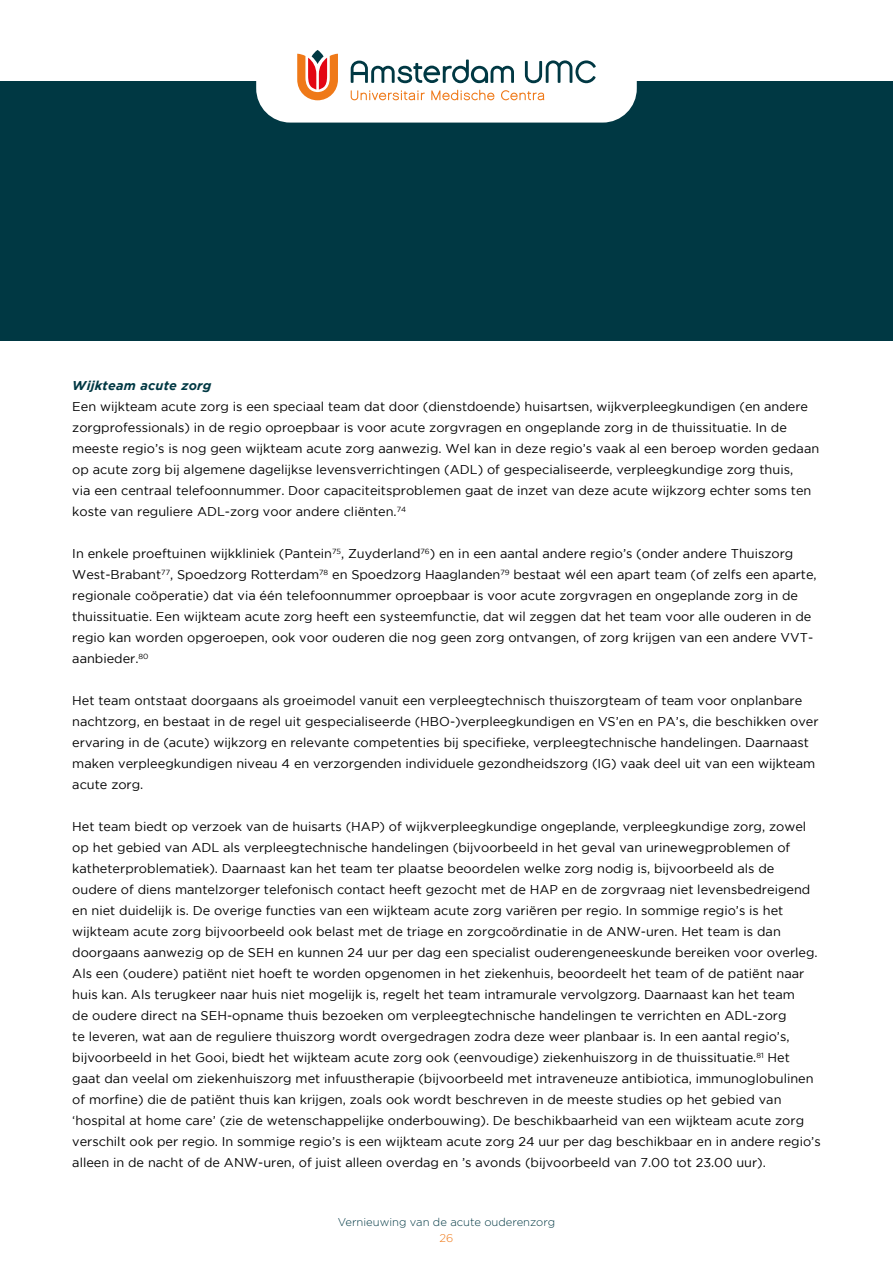
<style>
.page{position:relative;width:893px;height:1263px;background:#fff}
.page>*{position:absolute;margin:0;border:0;box-sizing:border-box;transform-origin:0 0}
.t1{font:12.75px/21px "Gotham";color:#000}
.t2{font:italic 700 12.75px "Gotham";letter-spacing:.02em;color:#003843}
.t3{font:300 11.25px "Gotham";color:#003843}
.t4{font:300 11.25px "Gotham";color:#ef7918}
</style>
<div class="page">
<div style="left:0;top:81px;width:893px;height:260px;background:#003843"></div>
<div style="left:256px;top:26px;width:381px;height:97px;background:#fff;border-radius:34px"></div>
<svg style="left:351px;top:60px;width:163px;height:23px"></svg>
<svg style="left:525px;top:60px;width:71px;height:23px"></svg>
<svg style="left:351px;top:90px;width:74px;height:10px"></svg>
<svg style="left:501px;top:90px;width:43px;height:10px"></svg>
<svg style="left:431px;top:90px;width:63px;height:10px"></svg>
<svg style="left:297px;top:54px;width:41px;height:46px"></svg>
<svg style="left:312px;top:50px;width:12px;height:14px"></svg>
<p class="t2" style="left:72px;top:378px;width:141px">Wijkteam acute zorg</p>
<p class="t1" style="left:72px;top:396px;width:748px">Een wijkteam acute zorg is een speciaal team dat door (dienstdoende) huisartsen, wijkverpleegkundigen (en andere zorgprofessionals) in de regio oproepbaar is voor acute zorgvragen en ongeplande zorg in de thuissituatie. In de meeste regio’s is nog geen wijkteam acute zorg aanwezig. Wel kan in deze regio’s vaak al een beroep worden gedaan op acute zorg bij algemene dagelijkse levensverrichtingen (ADL) of gespecialiseerde, verpleegkundige zorg thuis,<br>via een centraal telefoonnummer. Door capaciteitsproblemen gaat de inzet van deze acute wijkzorg echter soms ten koste van reguliere ADL-zorg voor andere cliënten.<sup>74</sup></p>
<p class="t1" style="left:72px;top:543px;width:746px">In enkele proeftuinen wijkkliniek (Pantein<sup>75</sup>, Zuyderland<sup>76</sup>) en in een aantal andere regio’s (onder andere Thuiszorg West-Brabant<sup>77</sup>, Spoedzorg Rotterdam<sup>78</sup> en Spoedzorg Haaglanden<sup>79</sup> bestaat wél een apart team (of zelfs een aparte, regionale coöperatie) dat via één telefoonnummer oproepbaar is voor acute zorgvragen en ongeplande zorg in de thuissituatie. Een wijkteam acute zorg heeft een systeemfunctie, dat wil zeggen dat het team voor alle ouderen in de regio kan worden opgeroepen, ook voor ouderen die nog geen zorg ontvangen, of zorg krijgen van een andere VVT&shy;aanbieder.<sup>80</sup></p>
<p class="t1" style="left:72px;top:690px;width:748px">Het team ontstaat doorgaans als groeimodel vanuit een verpleegtechnisch thuiszorgteam of team voor onplanbare nachtzorg, en bestaat in de regel uit gespecialiseerde (HBO-)verpleegkundigen en VS’en en PA’s, die beschikken over ervaring in de (acute) wijkzorg en relevante competenties bij specifieke, verpleegtechnische handelingen. Daarnaast maken verpleegkundigen niveau 4 en verzorgenden individuele gezondheidszorg (IG) vaak deel uit van een wijkteam acute zorg.</p>
<p class="t1" style="left:72px;top:816px;width:750px">Het team biedt op verzoek van de huisarts (HAP) of wijkverpleegkundige ongeplande, verpleegkundige zorg, zowel op het gebied van ADL als verpleegtechnische handelingen (bijvoorbeeld in het geval van urinewegproblemen of katheterproblematiek). Daarnaast kan het team ter plaatse beoordelen welke zorg nodig is, bijvoorbeeld als de oudere of diens mantelzorger telefonisch contact heeft gezocht met de HAP en de zorgvraag niet levensbedreigend en niet duidelijk is. De overige functies van een wijkteam acute zorg variëren per regio. In sommige regio’s is het wijkteam acute zorg bijvoorbeeld ook belast met de triage en zorgcoördinatie in de ANW-uren. Het team is dan doorgaans aanwezig op de SEH en kunnen 24 uur per dag een specialist ouderengeneeskunde bereiken voor overleg.<br>Als een (oudere) patiënt niet hoeft te worden opgenomen in het ziekenhuis, beoordeelt het team of de patiënt naar huis kan. Als terugkeer naar huis niet mogelijk is, regelt het team intramurale vervolgzorg. Daarnaast kan het team<br>de oudere direct na SEH-opname thuis bezoeken om verpleegtechnische handelingen te verrichten en ADL-zorg<br>te leveren, wat aan de reguliere thuiszorg wordt overgedragen zodra deze weer planbaar is. In een aantal regio’s, bijvoorbeeld in het Gooi, biedt het wijkteam acute zorg ook (eenvoudige) ziekenhuiszorg in de thuissituatie.<sup>81</sup> Het gaat dan veelal om ziekenhuiszorg met infuustherapie (bijvoorbeeld met intraveneuze antibiotica, immunoglobulinen of morfine) die de patiënt thuis kan krijgen, zoals ook wordt beschreven in de meeste studies op het gebied van ‘hospital at home care’ (zie de wetenschappelijke onderbouwing). De beschikbaarheid van een wijkteam acute zorg verschilt ook per regio. In sommige regio’s is een wijkteam acute zorg 24 uur per dag beschikbaar en in andere regio’s alleen in de nacht of de ANW-uren, of juist alleen overdag en ’s avonds (bijvoorbeeld van 7.00 tot 23.00 uur).</p>
<p class="t3" style="left:338px;top:1214px;width:219px">Vernieuwing van de acute ouderenzorg</p>
<p class="t4" style="left:440px;top:1231px;width:15px">26</p>
</div>
